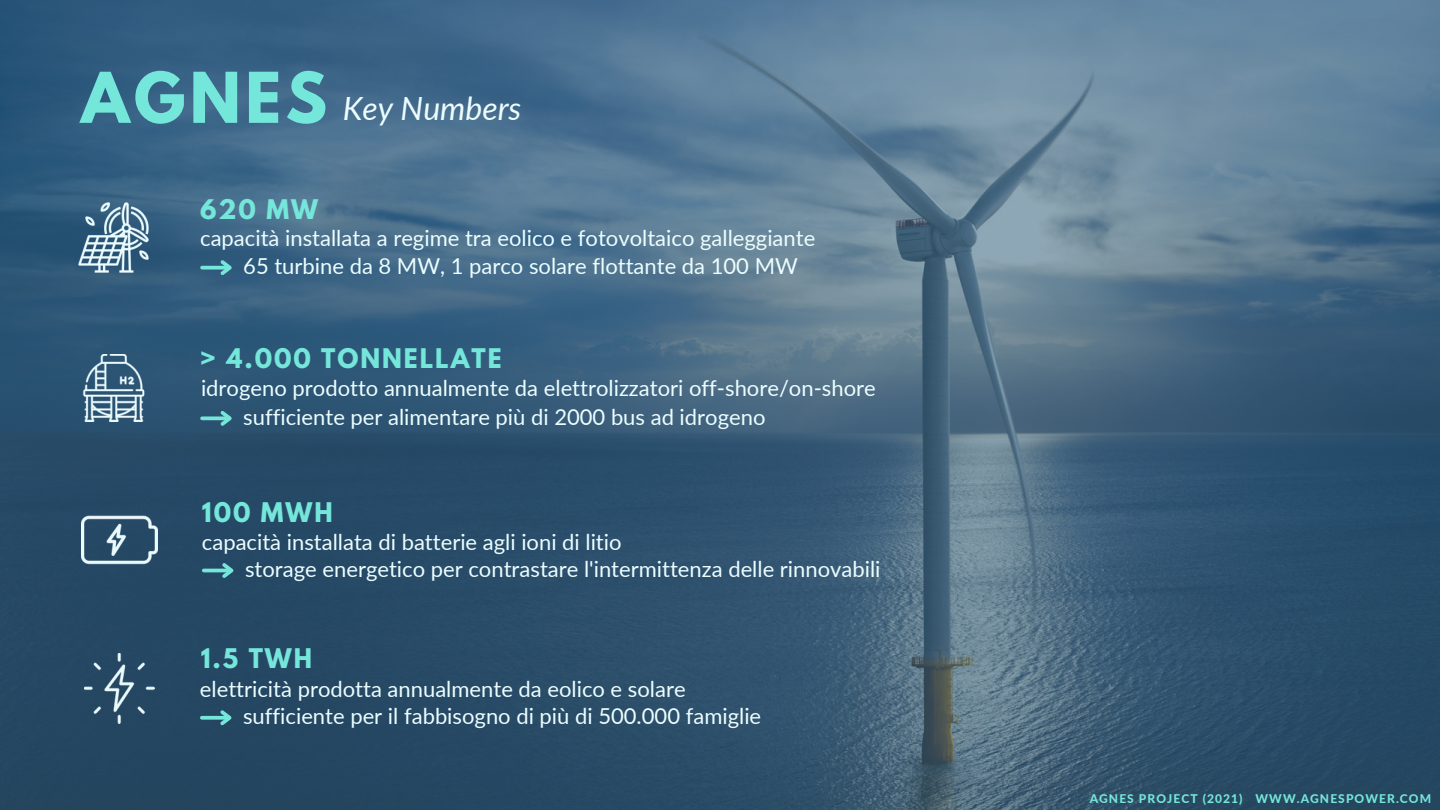
<style>
.page{position:relative;width:1440px;height:810px;background:#fff}
.page>*{position:absolute;margin:0;border:0;box-sizing:border-box;transform-origin:0 0}
.t1{font:700 62px "League Spartan";letter-spacing:.07em;color:#75e6da}
.t2{font:italic 32px "Lato";color:#ebfdff}
.t3{font:700 24px "League Spartan";letter-spacing:.08em;color:#75e6da}
.t4{font:22px "Lato";color:#ebfdff}
.t5{font:800 12px "Lato";letter-spacing:.09em;color:#75e6da}
</style>
<div class="page">
<img style="left:0;top:0;width:1440px;height:810px">
<svg style="left:202px;top:266px;width:15px;height:4px"></svg>
<svg style="left:217px;top:257px;width:19px;height:22px"></svg>
<img style="left:77px;top:200px;width:74px;height:75px">
<img style="left:84px;top:653px;width:71px;height:71px">
<svg style="left:202px;top:716px;width:15px;height:4px"></svg>
<svg style="left:217px;top:707px;width:19px;height:22px"></svg>
<img style="left:80px;top:355px;width:67px;height:67px">
<svg style="left:202px;top:416px;width:15px;height:4px"></svg>
<svg style="left:217px;top:407px;width:19px;height:22px"></svg>
<hr style="left:204px;top:569px;width:27px;height:3px;background:#75e6da">
<svg style="left:219px;top:560px;width:19px;height:21px"></svg>
<img style="left:81px;top:503px;width:77px;height:77px">
<p class="t1" style="left:81px;top:67px;width:248px">AGNES</p>
<p class="t2" style="left:343px;top:88px;width:180px">Key Numbers</p>
<p class="t3" style="left:200px;top:198px;width:119px">620 MW</p>
<p class="t4" style="left:200px;top:224px;width:617px">capacità installata a regime tra eolico e fotovoltaico galleggiante</p>
<p class="t4" style="left:243px;top:252px;width:556px">65 turbine da 8 MW, 1 parco solare flottante da 100 MW</p>
<p class="t3" style="left:200px;top:347px;width:303px">&gt; 4.000 TONNELLATE</p>
<p class="t4" style="left:201px;top:375px;width:676px">idrogeno prodotto annualmente da elettrolizzatori off-shore/on-shore</p>
<p class="t4" style="left:243px;top:403px;width:524px">sufficiente per alimentare più di 2000 bus ad idrogeno</p>
<p class="t3" style="left:202px;top:500px;width:132px">100 MWH</p>
<p class="t4" style="left:202px;top:528px;width:421px">capacità installata di batterie agli ioni di litio</p>
<p class="t4" style="left:245px;top:555px;width:637px">storage energetico per contrastare l'intermittenza delle rinnovabili</p>
<p class="t3" style="left:201px;top:646px;width:113px">1.5 TWH</p>
<p class="t4" style="left:200px;top:675px;width:487px">elettricità prodotta annualmente da eolico e solare</p>
<p class="t4" style="left:243px;top:702px;width:520px">sufficiente per il fabbisogno di più di 500.000 famiglie</p>
<p class="t5" style="left:1090px;top:791px;width:343px">AGNES PROJECT (2021) WWW.AGNESPOWER.COM</p>
</div>
